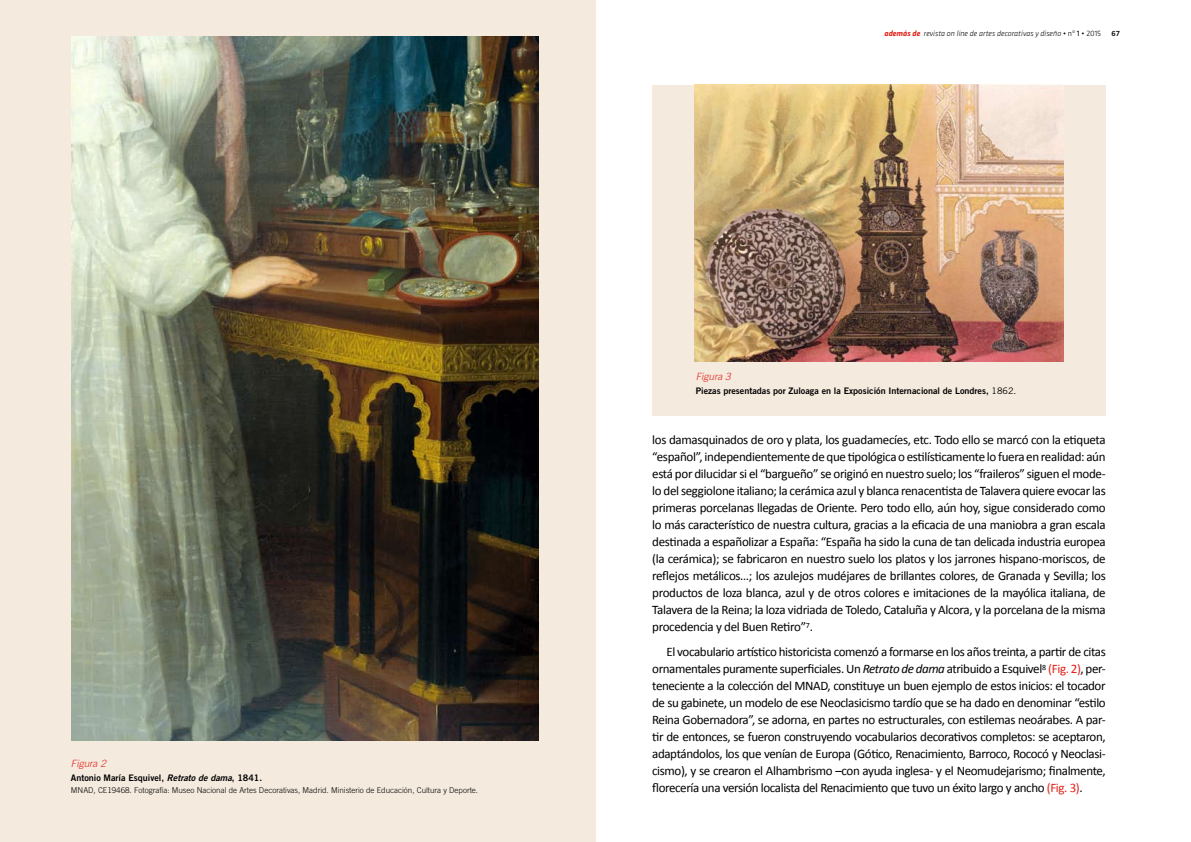
<style>
.page{position:relative;width:1191px;height:842px;background:#fff}
.page>*{position:absolute;margin:0;border:0;box-sizing:border-box;transform-origin:0 0}
.t1{font:13px/17px "Calibri";letter-spacing:-.03em;color:#000;text-align:justify}
.t2{font:italic 300 10px "Trade Gothic LT";color:#e32219}
.t3{font:9px "Trade Gothic LT Bold Two";color:#000}
.t4{font:300 8px "Trade Gothic LT";color:#000}
.t5{font:italic 300 8px "Klavika";color:#000}
.t6{font:7px "Trade Gothic LT Bold Two";color:#000}
.s1{font-style:italic}
.s2{font-weight:700;color:#e32219}
.s3{font-style:normal}
.s4{font-weight:400;font-style:normal}
.s5{font-family:"Trade Gothic LT"}
.s6{color:#e32219}
</style>
<div class="page">
<div style="left:652px;top:85px;width:454px;height:331px;background:#f4eade"></div>
<div style="left:0;top:0;width:595px;height:842px;background:#f4eade"></div>
<img style="left:72px;top:36px;width:467px;height:705px">
<img style="left:694px;top:85px;width:370px;height:277px">
<p class="t2" style="left:71px;top:757px;width:37px">Figura 2</p>
<p class="t3" style="left:71px;top:772px;width:193px">Antonio María Esquivel, <span class="s1">Retrato de dama</span>, 1841.</p>
<p class="t4" style="left:71px;top:785px;width:409px">MNAD, CE19468. Fotografía: Museo Nacional de Artes Decorativas, Madrid. Ministerio de Educación, Cultura y Deporte.</p>
<p class="t5" style="left:884px;top:29px;width:218px"><span class="s2">además de</span> revista on line de artes decorativas y diseño <span class="s3">• nº</span> <span class="s4">1</span> <span class="s3">• 2015</span></p>
<p class="t6" style="left:1111px;top:29px;width:10px">67</p>
<p class="t2" style="left:695px;top:371px;width:37px">Figura 3</p>
<p class="t3" style="left:695px;top:386px;width:322px">Piezas presentadas por Zuloaga en la Exposición Internacional de Londres, <span class="s5">1862.</span></p>
<p class="t1" style="left:652px;top:430px;width:455px">los damasquinados de oro y plata, los guadamecíes, etc. Todo ello se marcó con la etiqueta “español”, independientemente de que tipológica o estilísticamente lo fuera en realidad: aún está por dilucidar si el “bargueño” se originó en nuestro suelo; los “fraileros” siguen el mode&shy;lo del seggiolone italiano; la cerámica azul y blanca renacentista de Talavera quiere evocar las primeras porcelanas llegadas de Oriente. Pero todo ello, aún hoy, sigue considerado como lo más característico de nuestra cultura, gracias a la eficacia de una maniobra a gran escala destinada a españolizar a España: “España ha sido la cuna de tan delicada industria europea (la cerámica); se fabricaron en nuestro suelo los platos y los jarrones hispano-moriscos, de reflejos metálicos…; los azulejos mudéjares de brillantes colores, de Granada y Sevilla; los productos de loza blanca, azul y de otros colores e imitaciones de la mayólica italiana, de Talavera de la Reina; la loza vidriada de Toledo, Cataluña y Alcora, y la porcelana de la misma procedencia y del Buen Retiro”<sup>7</sup>.</p>
<p class="t1" style="left:652px;top:643px;width:455px;text-indent:14px">El vocabulario artístico historicista comenzó a formarse en los años treinta, a partir de citas ornamentales puramente superficiales. Un <span class="s1">Retrato de dama</span> atribuido a Esquivel<sup>8</sup> <span class="s6">(Fig. 2)</span>, per&shy;teneciente a la colección del MNAD, constituye un buen ejemplo de estos inicios: el tocador de su gabinete, un modelo de ese Neoclasicismo tardío que se ha dado en denominar “estilo Reina Gobernadora”, se adorna, en partes no estructurales, con estilemas neoárabes. A par&shy;tir de entonces, se fueron construyendo vocabularios decorativos completos: se aceptaron, adaptándolos, los que venían de Europa (Gótico, Renacimiento, Barroco, Rococó y Neoclasi&shy;cismo), y se crearon el Alhambrismo –con ayuda inglesa- y el Neomudejarismo; finalmente, florecería una versión localista del Renacimiento que tuvo un éxito largo y ancho <span class="s6">(Fig. 3)</span>.</p>
</div>
